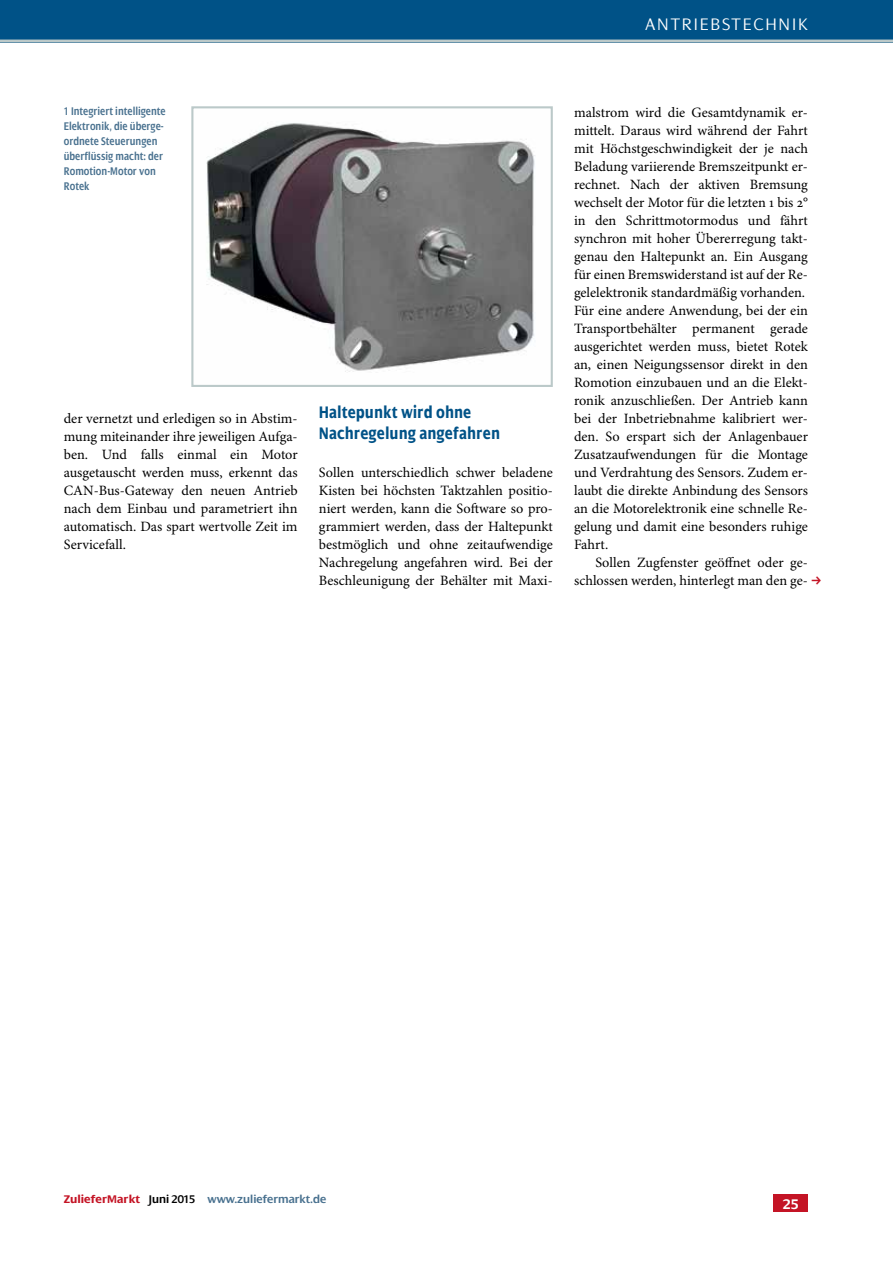
<style>
.page{position:relative;width:893px;height:1263px;background:#fff}
.page>*{position:absolute;margin:0;border:0;box-sizing:border-box;transform-origin:0 0}
.t1{font:700 condensed 18px/21px "Dialog LT Pro";color:#005287}
.t2{font:300 18px "Dialog LT Pro";letter-spacing:.1em;color:#fff}
.t3{font:700 15px "Dialog LT Pro";color:#fff}
.t4{font:14.25px/18px "Minion Pro";color:#000;text-align:justify}
.t5{font:600 condensed 12px/15px "Dialog LT Pro";color:#49718f}
.t6{font:600 12px "Dialog LT Pro";color:#49718f}
.s1{font-weight:700;color:#c41425}
.s2{color:#000}
</style>
<div class="page">
<div style="left:0;top:0;width:893px;height:43px;background:#005287"></div>
<div style="left:774px;top:1195px;width:34px;height:17px;background:#c41425"></div>
<hr style="left:0;top:40px;width:893px;height:3px;background:#bcc9c9">
<img style="left:206px;top:123px;width:329px;height:249px">
<div style="left:191px;top:106px;width:362px;height:281px;border:2px solid #bbc9c9"></div>
<p class="t2" style="left:645px;top:14px;width:164px">ANTRIEBSTECHNIK</p>
<p class="t5" style="left:64px;top:103px;width:104px">1 Integriert intelligente<br>Elektronik, die überge&shy;ordnete Steuerungen überflüssig macht: der<br>Romotion-Motor von<br>Rotek</p>
<p class="t4" style="left:64px;top:410px;width:235px">der vernetzt und erledigen so in Abstim&shy;mung miteinander ihre jeweiligen Aufga&shy;ben. Und falls einmal ein Motor ausgetauscht werden muss, erkennt das CAN-Bus-Gateway den neuen Antrieb nach dem Einbau und parametriert ihn automatisch. Das spart wertvolle Zeit im Servicefall.</p>
<p class="t1" style="left:319px;top:401px;width:183px">Haltepunkt wird ohne<br>Nachregelung angefahren</p>
<p class="t4" style="left:319px;top:464px;width:235px">Sollen unterschiedlich schwer beladene Kisten bei höchsten Taktzahlen positio&shy;niert werden, kann die Software so pro&shy;grammiert werden, dass der Haltepunkt bestmöglich und ohne zeitaufwendige Nachregelung angefahren wird. Bei der Beschleunigung der Behälter mit Maxi-</p>
<p class="t4" style="left:574px;top:104px;width:235px;text-align:left">malstrom wird die Gesamtdynamik er&shy;mittelt. Daraus wird während der Fahrt mit Höchstgeschwindigkeit der je nach Beladung variierende Bremszeitpunkt er&shy;rechnet. Nach der aktiven Bremsung wechselt der Motor für die letzten 1 bis 2° in den Schrittmotormodus und fährt synchron mit hoher Übererregung takt&shy;genau den Haltepunkt an. Ein Ausgang für einen Bremswiderstand ist auf der Re&shy;gelelektronik standardmäßig vorhanden.<br>Für eine andere Anwendung, bei der ein Transportbehälter permanent gerade ausgerichtet werden muss, bietet Rotek an, einen Neigungssensor direkt in den Romotion einzubauen und an die Elekt&shy;ronik anzuschließen. Der Antrieb kann bei der Inbetriebnahme kalibriert wer&shy;den. So erspart sich der Anlagenbauer Zusatzaufwendungen für die Montage und Verdrahtung des Sensors. Zudem er&shy;laubt die direkte Anbindung des Sensors an die Motorelektronik eine schnelle Re&shy;gelung und damit eine besonders ruhige Fahrt.</p>
<p class="t4" style="left:574px;top:554px;width:235px;text-align:right">Sollen Zugfenster geöffnet oder ge&shy;schlossen werden, hinterlegt man den ge-</p>
<p class="t6" style="left:64px;top:1193px;width:264px"><span class="s1">ZulieferMarkt</span> <span class="s2">Juni 2015</span> www.zuliefermarkt.de</p>
<p class="t3" style="left:783px;top:1195px;width:18px">25</p>
</div>
